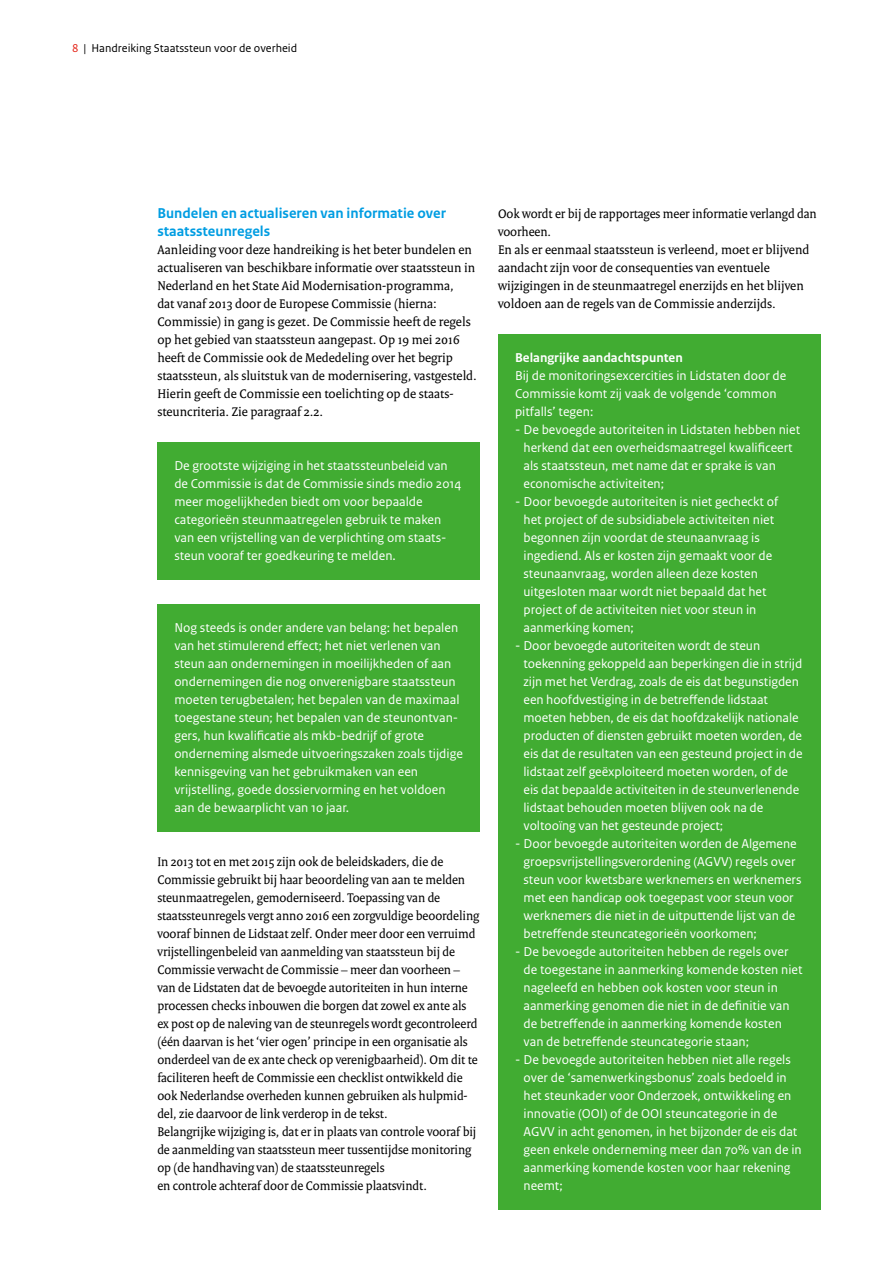
<style>
.page{position:relative;width:893px;height:1263px;background:#fff}
.page>*{position:absolute;margin:0;border:0;box-sizing:border-box;transform-origin:0 0}
._05_RO_Alineakop_San{font:700 15px/18px "Rijksoverheid Sans Text";color:#009de2}
._21_RO_Kader_Broodte{font:13.5px/18px "Rijksoverheid Sans Text";color:#fff}
._10_RO_Broodtekst_Se{font:13.5px/18px "Rijksoverheid Serif";letter-spacing:-.005em;color:#000}
._21_RO_Kader_Broodte-2{font:700 13.5px "Rijksoverheid Sans Text";color:#fff}
.t1{font:12px "Rijksoverheid Sans Text";color:#000}
.s1{color:#e31b0e}
</style>
<div class="page">
<div style="left:157px;top:442px;width:323px;height:137px;background:#41ac32"></div>
<div style="left:157px;top:604px;width:323px;height:227px;background:#41ac32"></div>
<div style="left:498px;top:334px;width:323px;height:47px;background:#41ac32"></div>
<div style="left:498px;top:352px;width:323px;height:83px;background:#41ac32"></div>
<div style="left:498px;top:406px;width:323px;height:101px;background:#41ac32"></div>
<div style="left:498px;top:478px;width:323px;height:173px;background:#41ac32"></div>
<div style="left:498px;top:622px;width:323px;height:227px;background:#41ac32"></div>
<div style="left:498px;top:820px;width:323px;height:137px;background:#41ac32"></div>
<div style="left:498px;top:928px;width:323px;height:137px;background:#41ac32"></div>
<div style="left:498px;top:1036px;width:323px;height:173px;background:#41ac32"></div>
<p class="t1" style="left:72px;top:41px;width:226px"><span class="s1">8</span> | Handreiking Staatssteun voor de overheid</p>
<p class="_05_RO_Alineakop_San" style="left:157px;top:204px;width:290px">Bundelen en actualiseren van informatie over staatssteunregels</p>
<p class="_10_RO_Broodtekst_Se" style="left:157px;top:240px;width:321px">Aanleiding voor deze handreiking is het beter bundelen en actualiseren van beschikbare informatie over staatssteun in Nederland en het State Aid Modernisation-programma,<br>dat vanaf 2013 door de Europese Commissie (hierna:<br>Commissie) in gang is gezet. De Commissie heeft de regels op het gebied van staatssteun aangepast. Op 19 mei 2016 heeft de Commissie ook de Mededeling over het begrip staatssteun, als sluitstuk van de modernisering, vastgesteld.<br>Hierin geeft de Commissie een toelichting op de staats&shy;steuncriteria. Zie paragraaf 2.2.</p>
<p class="_21_RO_Kader_Broodte" style="left:174px;top:457px;width:289px">De grootste wijziging in het staatssteunbeleid van de Commissie is dat de Commissie sinds medio 2014 meer mogelijkheden biedt om voor bepaalde categorieën steunmaatregelen gebruik te maken van een vrijstelling van de verplichting om staats‑ steun vooraf ter goedkeuring te melden.</p>
<p class="_21_RO_Kader_Broodte" style="left:174px;top:619px;width:290px">Nog steeds is onder andere van belang: het bepalen van het stimulerend effect; het niet verlenen van steun aan ondernemingen in moeilijkheden of aan ondernemingen die nog onverenigbare staatssteun moeten terugbetalen; het bepalen van de maximaal toegestane steun; het bepalen van de steunontvan‑ gers, hun kwalificatie als mkb-bedrijf of grote onderneming alsmede uitvoeringszaken zoals tijdige kennisgeving van het gebruikmaken van een vrijstelling, goede dossiervorming en het voldoen aan de bewaarplicht van 10 jaar.</p>
<p class="_10_RO_Broodtekst_Se" style="left:157px;top:852px;width:323px">In 2013 tot en met 2015 zijn ook de beleidskaders, die de Commissie gebruikt bij haar beoordeling van aan te melden steunmaatregelen, gemoderniseerd. Toepassing van de staatssteunregels vergt anno 2016 een zorgvuldige beoordeling vooraf binnen de Lidstaat zelf. Onder meer door een verruimd vrijstellingenbeleid van aanmelding van staatssteun bij de Commissie verwacht de Commissie – meer dan voorheen – van de Lidstaten dat de bevoegde autoriteiten in hun interne processen checks inbouwen die borgen dat zowel ex ante als ex post op de naleving van de steunregels wordt gecontroleerd (één daarvan is het ‘vier ogen’ principe in een organisatie als onderdeel van de ex ante check op verenigbaarheid). Om dit te faciliteren heeft de Commissie een checklist ontwikkeld die ook Nederlandse overheden kunnen gebruiken als hulpmid&shy;del, zie daarvoor de link verderop in de tekst.</p>
<p class="_10_RO_Broodtekst_Se" style="left:157px;top:1122px;width:320px">Belangrijke wijziging is, dat er in plaats van controle vooraf bij de aanmelding van staatssteun meer tussentijdse monitoring op (de handhaving van) de staatssteunregels<br>en controle achteraf door de Commissie plaatsvindt.</p>
<p class="_10_RO_Broodtekst_Se" style="left:498px;top:204px;width:320px">Ook wordt er bij de rapportages meer informatie verlangd dan voorheen.</p>
<p class="_10_RO_Broodtekst_Se" style="left:498px;top:240px;width:313px">En als er eenmaal staatssteun is verleend, moet er blijvend aandacht zijn voor de consequenties van eventuele wijzigingen in de steunmaatregel enerzijds en het blijven voldoen aan de regels van de Commissie anderzijds.</p>
<p class="_21_RO_Kader_Broodte-2" style="left:515px;top:350px;width:169px">Belangrijke aandachtspunten</p>
<p class="_21_RO_Kader_Broodte" style="left:515px;top:367px;width:273px">Bij de monitoringsexcercities in Lidstaten door de<br>Commissie komt zij vaak de volgende ‘common pitfalls’ tegen:</p>
<p class="_21_RO_Kader_Broodte" style="left:523px;top:421px;width:278px;text-indent:-9px">- De bevoegde autoriteiten in Lidstaten hebben niet herkend dat een overheidsmaatregel kwalificeert als staatssteun, met name dat er sprake is van economische activiteiten;</p>
<p class="_21_RO_Kader_Broodte" style="left:523px;top:493px;width:256px;text-indent:-9px">- Door bevoegde autoriteiten is niet gecheckt of het project of de subsidiabele activiteiten niet begonnen zijn voordat de steunaanvraag is ingediend. Als er kosten zijn gemaakt voor de steunaanvraag, worden alleen deze kosten uitgesloten maar wordt niet bepaald dat het project of de activiteiten niet voor steun in aanmerking komen;</p>
<p class="_21_RO_Kader_Broodte" style="left:523px;top:637px;width:280px;text-indent:-9px">- Door bevoegde autoriteiten wordt de steun toekenning gekoppeld aan beperkingen die in strijd zijn met het Verdrag, zoals de eis dat begunstigden een hoofdvestiging in de betreffende lidstaat moeten hebben, de eis dat hoofdzakelijk nationale producten of diensten gebruikt moeten worden, de eis dat de resultaten van een gesteund project in de lidstaat zelf geëxploiteerd moeten worden, of de eis dat bepaalde activiteiten in de steunverlenende lidstaat behouden moeten blijven ook na de voltooïng van het gesteunde project;</p>
<p class="_21_RO_Kader_Broodte" style="left:523px;top:835px;width:279px;text-indent:-9px">- Door bevoegde autoriteiten worden de Algemene groepsvrijstellingsverordening (AGVV) regels over steun voor kwetsbare werknemers en werknemers met een handicap ook toegepast voor steun voor werknemers die niet in de uitputtende lijst van de betreffende steuncategorieën voorkomen;</p>
<p class="_21_RO_Kader_Broodte" style="left:523px;top:943px;width:281px;text-indent:-9px">- De bevoegde autoriteiten hebben de regels over de toegestane in aanmerking komende kosten niet nageleefd en hebben ook kosten voor steun in aanmerking genomen die niet in de definitie van de betreffende in aanmerking komende kosten van de betreffende steuncategorie staan;</p>
<p class="_21_RO_Kader_Broodte" style="left:523px;top:1051px;width:280px;text-indent:-9px">- De bevoegde autoriteiten hebben niet alle regels over de ‘samenwerkingsbonus’ zoals bedoeld in het steunkader voor Onderzoek, ontwikkeling en innovatie (OOI) of de OOI steuncategorie in de AGVV in acht genomen, in het bijzonder de eis dat geen enkele onderneming meer dan 70% van de in aanmerking komende kosten voor haar rekening neemt;</p>
</div>
